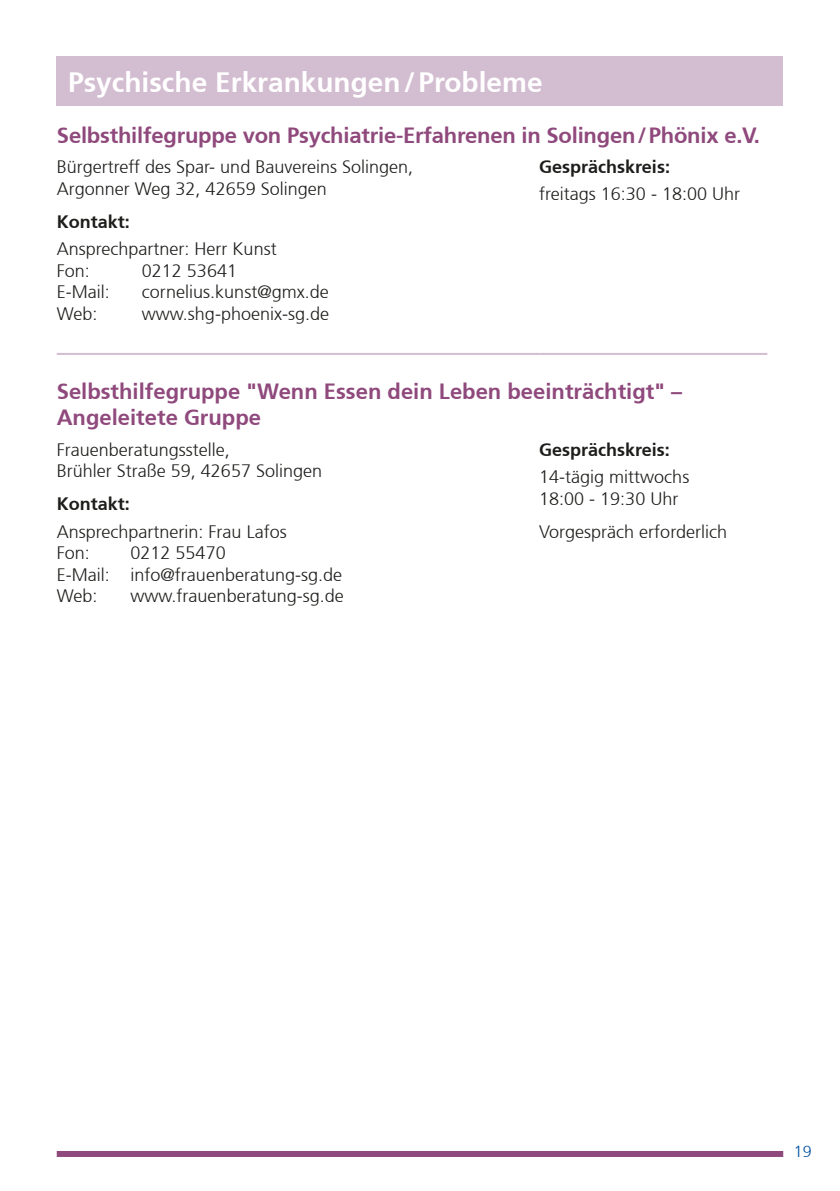
<style>
.page{position:relative;width:840px;height:1191px;background:#fff}
.page>*{position:absolute;margin:0;border:0;box-sizing:border-box;transform-origin:0 0}
.t1{font:700 28px "Frutiger";color:#fff}
.t2{font:700 22px/26.4px "Frutiger";color:#8f497c}
.t3{font:300 18px/21.6px "Frutiger";color:#1d1d1b}
.t4{font:700 18px "Frutiger";color:#1d1d1b}
.t5{font:300 16px "Frutiger";color:#004f9f}
</style>
<div class="page">
<hr style="left:57px;top:353px;width:482px;height:2px;background:#d3bdd1">
<hr style="left:539px;top:353px;width:227px;height:2px;background:#d3bdd1">
<div style="left:57px;top:1151px;width:725px;height:6px;background:#8f497c"></div>
<div style="left:57px;top:57px;width:725px;height:49px;background:#d3bdd1"></div>
<h1 class="t1" style="left:68px;top:66px;width:475px">Psychische Erkrankungen/Probleme</h1>
<p class="t2" style="left:57px;top:122px;width:704px">Selbsthilfegruppe von Psychiatrie-Erfahrenen in Solingen/Phönix e.V.</p>
<p class="t3" style="left:57px;top:156px;width:358px">Bürgertreff des Spar- und Bauvereins Solingen,<br>Argonner Weg 32, 42659 Solingen</p>
<p class="t4" style="left:57px;top:211px;width:75px">Kontakt:</p>
<p class="t3" style="left:57px;top:238px;width:221px">Ansprechpartner: Herr Kunst<br>Fon:</p>
<p class="t4" style="left:539px;top:156px;width:132px">Gesprächskreis:</p>
<p class="t3" style="left:539px;top:184px;width:202px">freitags 16:30 - 18:00 Uhr</p>
<p class="t3" style="left:142px;top:260px;width:97px">0212 53641</p>
<p class="t3" style="left:57px;top:281px;width:54px">E-Mail:</p>
<p class="t3" style="left:142px;top:281px;width:188px">cornelius.kunst@gmx.de</p>
<p class="t3" style="left:57px;top:303px;width:42px">Web:</p>
<p class="t3" style="left:142px;top:303px;width:189px">www.shg-phoenix-sg.de</p>
<p class="t2" style="left:57px;top:378px;width:626px">Selbsthilfegruppe "Wenn Essen dein Leben beeinträchtigt" –<br>Angeleitete Gruppe</p>
<p class="t3" style="left:57px;top:439px;width:267px">Frauenberatungsstelle,<br>Brühler Straße 59, 42657 Solingen</p>
<p class="t4" style="left:57px;top:493px;width:75px">Kontakt:</p>
<p class="t3" style="left:57px;top:521px;width:231px">Ansprechpartnerin: Frau Lafos<br>Fon:</p>
<p class="t4" style="left:539px;top:439px;width:132px">Gesprächskreis:</p>
<p class="t3" style="left:539px;top:466px;width:152px">14-tägig mittwochs<br>18:00 - 19:30 Uhr</p>
<p class="t3" style="left:539px;top:521px;width:189px">Vorgespräch erforderlich</p>
<p class="t3" style="left:57px;top:542px;width:287px;text-indent:74px">0212 55470<br>E-Mail: info@frauenberatung-sg.de<br>Web:</p>
<p class="t3" style="left:130px;top:585px;width:215px">www.frauenberatung-sg.de</p>
<p class="t5" style="left:793px;top:1142px;width:19px">19</p>
</div>
